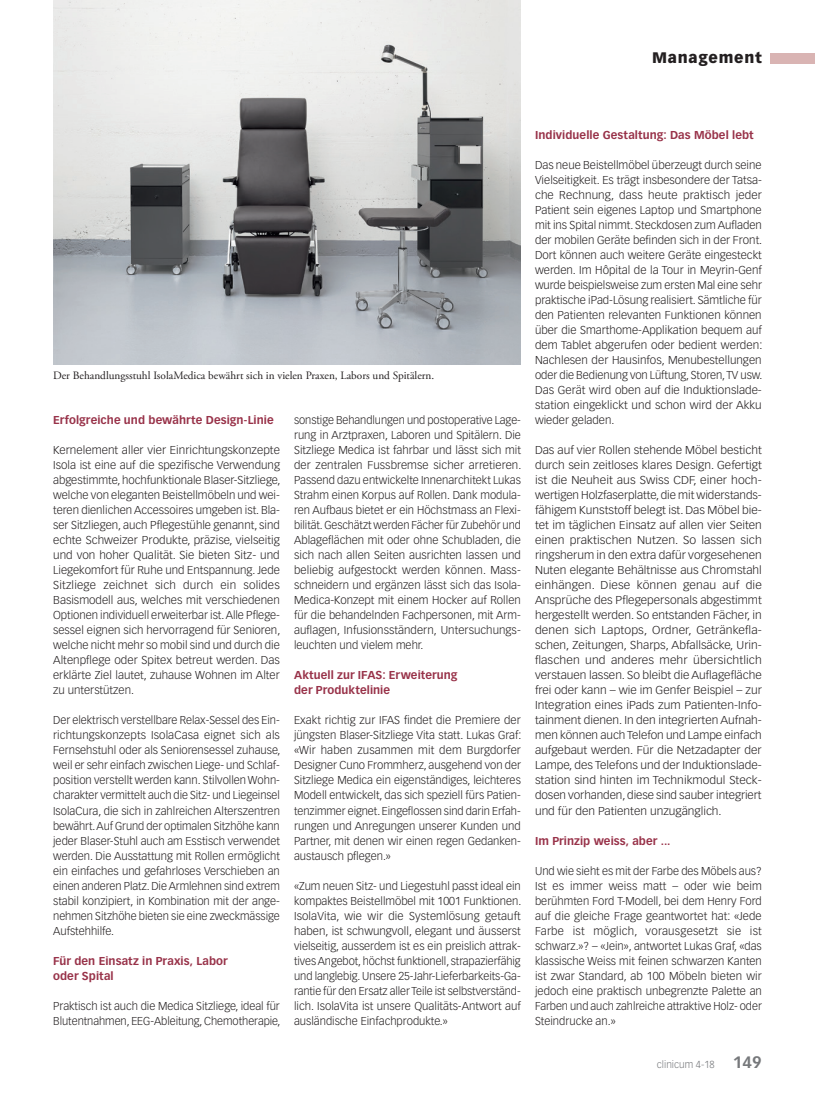
<style>
.page{position:relative;width:815px;height:1099px;background:#fff}
.page>*{position:absolute;margin:0;border:0;box-sizing:border-box;transform-origin:0 0}
.t1{font:900 15px "Vectora LT Std";letter-spacing:.05em;color:#231f20}
.Lauftext{font:300 11.25px/15px "Vectora LT Std";color:#231f20;text-align:justify}
.Lauftext-2{font:300 11.25px/15px "Vectora LT Std";color:#231f20;text-align:justify;scale:1.06 1}
.Lauftext-3{font:300 11.25px/15px "Vectora LT Std";color:#231f20;text-align:justify;scale:1.04 1}
.ZT_MM{font:700 11.25px/15px "Vectora LT Std";letter-spacing:.005em;color:#983249}
.Legende{font:11.25px "Adobe Garamond Pro";color:#231f20}
.t2{font:300 10px "Vectora LT Std";color:#76787b}
.s1{font-weight:700;font-size:16.25px}
</style>
<div class="page">
<div style="left:770px;top:53px;width:45px;height:10px;background:#d9b4b3"></div>
<img style="left:53px;top:0;width:468px;height:364px">
<h1 class="t1" style="left:652px;top:49px;width:111px">Management</h1>
<p class="Legende" style="left:53px;top:369px;width:383px">Der Behandlungsstuhl IsolaMedica bewährt sich in vielen Praxen, Labors und Spitälern.</p>
<p class="ZT_MM" style="left:53px;top:413px;width:222px">Erfolgreiche und bewährte Design-Linie</p>
<p class="Lauftext-3" style="left:53px;top:443px;width:220px">Kernelement aller vier Einrichtungskonzepte Isola ist eine auf die spezifische Verwendung abgestimmte, hochfunktionale Blaser-Sitzliege, welche von eleganten Beistellmöbeln und wei&shy;teren dienlichen Accessoires umgeben ist. Bla&shy;ser Sitzliegen, auch Pflegestühle genannt, sind echte Schweizer Produkte, präzise, vielseitig und von hoher Qualität. Sie bieten Sitz- und Liegekomfort für Ruhe und Entspannung. Jede Sitzliege zeichnet sich durch ein solides Basismodell aus, welches mit verschiedenen Optionen individuell erweiterbar ist. Alle Pflege&shy;sessel eignen sich hervorragend für Senioren, welche nicht mehr so mobil sind und durch die Altenpflege oder Spitex betreut werden. Das erklärte Ziel lautet, zuhause Wohnen im Alter zu unterstützen.</p>
<p class="Lauftext" style="left:53px;top:713px;width:229px">Der elektrisch verstellbare Relax-Sessel des Ein&shy;richtungskonzepts IsolaCasa eignet sich als Fernsehstuhl oder als Seniorensessel zuhause, weil er sehr einfach zwischen Liege- und Schlaf&shy;position verstellt werden kann. Stilvollen Wohn&shy;charakter vermittelt auch die Sitz- und Liegeinsel IsolaCura, die sich in zahlreichen Alterszentren bewährt. Auf Grund der optimalen Sitzhöhe kann jeder Blaser-Stuhl auch am Esstisch verwendet werden. Die Ausstattung mit Rollen ermöglicht ein einfaches und gefahrloses Verschieben an einen anderen Platz. Die Armlehnen sind extrem stabil konzipiert, in Kombination mit der ange&shy;nehmen Sitzhöhe bieten sie eine zweckmässige Aufstehhilfe.</p>
<p class="ZT_MM" style="left:53px;top:953px;width:176px">Für den Einsatz in Praxis, Labor oder Spital</p>
<p class="Lauftext" style="left:53px;top:998px;width:229px">Praktisch ist auch die Medica Sitzliege, ideal für<br>Blutentnahmen, EEG-Ableitung, Chemotherapie,</p>
<p class="Lauftext" style="left:294px;top:413px;width:229px">sonstige Behandlungen und postoperative Lage&shy;rung in Arztpraxen, Laboren und Spitälern. Die Sitzliege Medica ist fahrbar und lässt sich mit der zentralen Fussbremse sicher arretieren.<br>Passend dazu entwickelte Innenarchitekt Lukas Strahm einen Korpus auf Rollen. Dank modula&shy;ren Aufbaus bietet er ein Höchstmass an Flexi&shy;bilität. Geschätzt werden Fächer für Zubehör und Ablageflächen mit oder ohne Schubladen, die sich nach allen Seiten ausrichten lassen und beliebig aufgestockt werden können. Mass&shy;schneidern und ergänzen lässt sich das Isola-Medica-Konzept mit einem Hocker auf Rollen für die behandelnden Fachpersonen, mit Arm&shy;auflagen, Infusionsständern, Untersuchungs&shy;leuchten und vielem mehr.</p>
<p class="ZT_MM" style="left:294px;top:668px;width:165px">Aktuell zur IFAS: Erweiterung der Produktelinie</p>
<p class="Lauftext" style="left:294px;top:713px;width:229px">Exakt richtig zur IFAS findet die Premiere der jüngsten Blaser-Sitzliege Vita statt. Lukas Graf: «Wir haben zusammen mit dem Burgdorfer Designer Cuno Frommherz, ausgehend von der Sitzliege Medica ein eigenständiges, leichteres Modell entwickelt, das sich speziell fürs Patien&shy;tenzimmer eignet. Eingeflossen sind darin Erfah&shy;rungen und Anregungen unserer Kunden und Partner, mit denen wir einen regen Gedanken&shy;austausch pflegen.»</p>
<p class="Lauftext" style="left:294px;top:878px;width:229px">«Zum neuen Sitz- und Liegestuhl passt ideal ein kompaktes Beistellmöbel mit 1001 Funktionen.<br>IsolaVita, wie wir die Systemlösung getauft haben, ist schwungvoll, elegant und äusserst vielseitig, ausserdem ist es ein preislich attrak&shy;tives Angebot, höchst funktionell, strapazierfähig und langlebig. Unsere 25-Jahr-Lieferbarkeits-Ga&shy;rantie für den Ersatz aller Teile ist selbstverständ&shy;lich. IsolaVita ist unsere Qualitäts-Antwort auf ausländische Einfachprodukte.»</p>
<p class="ZT_MM" style="left:535px;top:128px;width:220px">Individuelle Gestaltung: Das Möbel lebt</p>
<p class="Lauftext" style="left:535px;top:158px;width:229px">Das neue Beistellmöbel überzeugt durch seine Vielseitigkeit. Es trägt insbesondere der Tatsa&shy;che Rechnung, dass heute praktisch jeder Patient sein eigenes Laptop und Smartphone mit ins Spital nimmt. Steckdosen zum Aufladen der mobilen Geräte befinden sich in der Front.<br>Dort können auch weitere Geräte eingesteckt werden. Im Hôpital de la Tour in Meyrin-Genf wurde beispielsweise zum ersten Mal eine sehr praktische iPad-Lösung realisiert. Sämtliche für den Patienten relevanten Funktionen können über die Smarthome-Applikation bequem auf dem Tablet abgerufen oder bedient werden:<br>Nachlesen der Hausinfos, Menubestellungen oder die Bedienung von Lüftung, Storen, TV usw.<br>Das Gerät wird oben auf die Induktionslade&shy;station eingeklickt und schon wird der Akku wieder geladen.</p>
<p class="Lauftext-2" style="left:535px;top:443px;width:216px">Das auf vier Rollen stehende Möbel besticht durch sein zeitloses klares Design. Gefertigt ist die Neuheit aus Swiss CDF, einer hoch&shy;wertigen Holzfaserplatte, die mit widerstands&shy;fähigem Kunststoff belegt ist. Das Möbel bie&shy;tet im täglichen Einsatz auf allen vier Seiten einen praktischen Nutzen. So lassen sich ringsherum in den extra dafür vorgesehenen Nuten elegante Behältnisse aus Chromstahl einhängen. Diese können genau auf die Ansprüche des Pflegepersonals abgestimmt hergestellt werden. So entstanden Fächer, in denen sich Laptops, Ordner, Getränkefla&shy;schen, Zeitungen, Sharps, Abfallsäcke, Urin&shy;flaschen und anderes mehr übersichtlich verstauen lassen. So bleibt die Auflagefläche frei oder kann – wie im Genfer Beispiel – zur Integration eines iPads zum Patienten-Info&shy;tainment dienen. In den integrierten Aufnah&shy;men können auch Telefon und Lampe einfach aufgebaut werden. Für die Netzadapter der Lampe, des Telefons und der Induktionslade&shy;station sind hinten im Technikmodul Steck&shy;dosen vorhanden, diese sind sauber integriert und für den Patienten unzugänglich.</p>
<p class="ZT_MM" style="left:535px;top:833px;width:137px">Im Prinzip weiss, aber ...</p>
<p class="Lauftext" style="left:535px;top:863px;width:228px">Und wie sieht es mit der Farbe des Möbels aus?<br>Ist es immer weiss matt – oder wie beim berühmten Ford T-Modell, bei dem Henry Ford auf die gleiche Frage geantwortet hat: «Jede Farbe ist möglich, vorausgesetzt sie ist schwarz.»? – «Jein», antwortet Lukas Graf, «das klassische Weiss mit feinen schwarzen Kanten ist zwar Standard, ab 100 Möbeln bieten wir jedoch eine praktisch unbegrenzte Palette an Farben und auch zahlreiche attraktive Holz- oder Steindrucke an.»</p>
<p class="t2" style="left:657px;top:1058px;width:106px">clinicum 4-18 <span class="s1">149</span></p>
</div>
